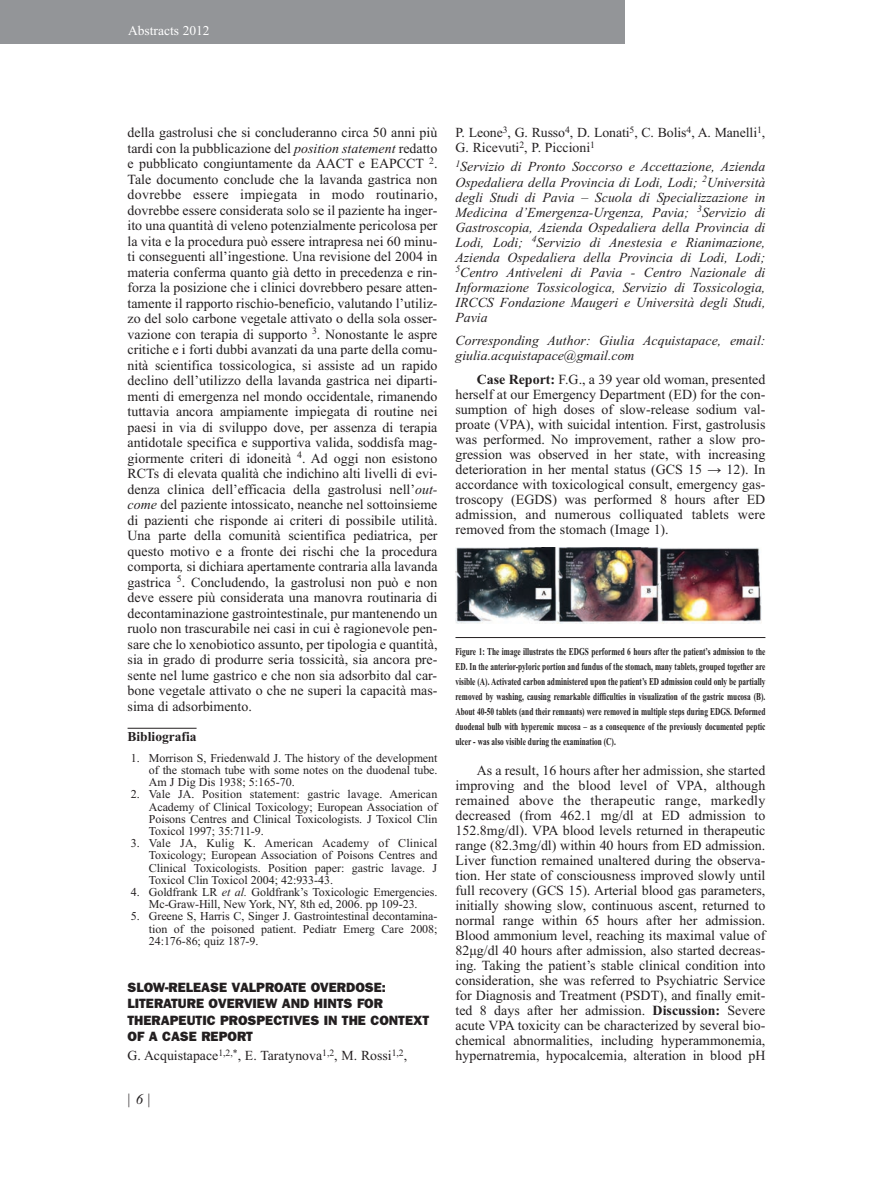
<style>
.page{position:relative;width:893px;height:1191px;background:#fff}
.page>*{position:absolute;margin:0;border:0;box-sizing:border-box;transform-origin:0 0}
.t1{font:italic 15px "Times New Roman";color:#231f20}
.t2{font:13.95px/15.5px "Times New Roman";color:#231f20;text-align:justify}
.t3{font:italic 13.8px/15px "Times New Roman";color:#231f20;text-align:justify}
.t4{font:13.8px/15px "Times New Roman";color:#231f20}
.t5{font:800 13.5px/16.4px "Franklin Gothic";color:#231f20}
.t6{font:13.5px "Times New Roman";color:#fff}
.t7{font:700 13.5px "Times New Roman";color:#231f20}
.t8{font:12px/12.1px "Times New Roman";letter-spacing:-.005em;color:#231f20;text-align:justify}
.t9{font:700 10.5px/15px "Times New Roman";color:#231f20;text-align:justify;scale:.7 1}
.s1{font-style:italic}
.s2{font-weight:700}
</style>
<div class="page">
<hr style="left:128px;top:728px;width:69px;height:1px;background:#231f20">
<hr style="left:455px;top:637px;width:310px;height:1px;background:#231f20">
<img style="left:455px;top:548px;width:306px;height:75px">
<div style="left:0;top:0;width:625px;height:44px;background:#939598"></div>
<p class="t6" style="left:128px;top:22px;width:83px">Abstracts 2012</p>
<p class="t2" style="left:128px;top:125px;width:312px">della gastrolusi che si concluderanno circa 50 anni più tardi con la pubblicazione del <span class="s1">position statement</span> redatto e pubblicato congiuntamente da AACT e EAPCCT <sup>2</sup>.<br>Tale documento conclude che la lavanda gastrica non dovrebbe essere impiegata in modo routinario, dovrebbe essere considerata solo se il paziente ha inger&shy;ito una quantità di veleno potenzialmente pericolosa per la vita e la procedura può essere intrapresa nei 60 minu&shy;ti conseguenti all’ingestione. Una revisione del 2004 in materia conferma quanto già detto in precedenza e rin&shy;forza la posizione che i clinici dovrebbero pesare atten&shy;tamente il rapporto rischio-beneficio, valutando l’utiliz&shy;zo del solo carbone vegetale attivato o della sola osser&shy;vazione con terapia di supporto <sup>3</sup>. Nonostante le aspre critiche e i forti dubbi avanzati da una parte della comu&shy;nità scientifica tossicologica, si assiste ad un rapido declino dell’utilizzo della lavanda gastrica nei diparti&shy;menti di emergenza nel mondo occidentale, rimanendo tuttavia ancora ampiamente impiegata di routine nei paesi in via di sviluppo dove, per assenza di terapia antidotale specifica e supportiva valida, soddisfa mag&shy;giormente criteri di idoneità <sup>4</sup>. Ad oggi non esistono RCTs di elevata qualità che indichino alti livelli di evi&shy;denza clinica dell’efficacia della gastrolusi nell’<span class="s1">out&shy;come</span> del paziente intossicato, neanche nel sottoinsieme di pazienti che risponde ai criteri di possibile utilità.<br>Una parte della comunità scientifica pediatrica, per questo motivo e a fronte dei rischi che la procedura comporta<span class="s1">,</span> si dichiara apertamente contraria alla lavanda gastrica <sup>5</sup>. Concludendo, la gastrolusi non può e non deve essere più considerata una manovra routinaria di decontaminazione gastrointestinale, pur mantenendo un ruolo non trascurabile nei casi in cui è ragionevole pen&shy;sare che lo xenobiotico assunto, per tipologia e quantità, sia in grado di produrre seria tossicità, sia ancora pre&shy;sente nel lume gastrico e che non sia adsorbito dal car&shy;bone vegetale attivato o che ne superi la capacità mas&shy;sima di adsorbimento.</p>
<p class="t7" style="left:128px;top:728px;width:71px">Bibliografia</p>
<p class="t8" style="left:149px;top:751px;width:290px;text-indent:-18px">1. Morrison S, Friedenwald J. The history of the development of the stomach tube with some notes on the duodenal tube.<br>Am J Dig Dis 1938; 5:165-70.</p>
<p class="t8" style="left:149px;top:788px;width:290px;text-indent:-18px">2. Vale JA. Position statement: gastric lavage. American Academy of Clinical Toxicology; European Association of Poisons Centres and Clinical Toxicologists. J Toxicol Clin Toxicol 1997; 35:711-9.</p>
<p class="t8" style="left:149px;top:837px;width:290px;text-indent:-18px">3. Vale JA, Kulig K. American Academy of Clinical Toxicology; European Association of Poisons Centres and Clinical Toxicologists. Position paper: gastric lavage. J Toxicol Clin Toxicol 2004; 42:933-43.</p>
<p class="t8" style="left:131px;top:885px;width:308px;text-align:center">4. Goldfrank LR <span class="s1">et al.</span> Goldfrank’s Toxicologic Emergencies.<br>Mc-Graw-Hill, New York, NY, 8th ed, 2006. pp 109-23.</p>
<p class="t8" style="left:149px;top:910px;width:290px;text-indent:-18px">5. Greene S, Harris C, Singer J. Gastrointestinal decontamina&shy;tion of the poisoned patient. Pediatr Emerg Care 2008; 24:176-86; quiz 187-9.</p>
<p class="t5" style="left:128px;top:980px;width:303px">SLOW-RELEASE VALPROATE OVERDOSE:<br>LITERATURE OVERVIEW AND HINTS FOR<br>THERAPEUTIC PROSPECTIVES IN THE CONTEXT<br>OF A CASE REPORT</p>
<p class="t4" style="left:128px;top:1048px;width:281px">G. Acquistapace<sup>1,2,*</sup>, E. Taratynova<sup>1,2</sup>, M. Rossi<sup>1,2</sup>,</p>
<p class="t1" style="left:128px;top:1089px;width:25px">| 6 |</p>
<p class="t4" style="left:455px;top:125px;width:311px">P. Leone<sup>3</sup>, G. Russo<sup>4</sup>, D. Lonati<sup>5</sup>, C. Bolis<sup>4</sup>, A. Manelli<sup>1</sup>,<br>G. Ricevuti<sup>2</sup>, P. Piccioni<sup>1</sup></p>
<p class="t3" style="left:455px;top:159px;width:311px"><sup>1</sup>Servizio di Pronto Soccorso e Accettazione, Azienda Ospedaliera della Provincia di Lodi, Lodi; <sup>2</sup>Università degli Studi di Pavia – Scuola di Specializzazione in Medicina d’Emergenza-Urgenza, Pavia; <sup>3</sup>Servizio di Gastroscopia, Azienda Ospedaliera della Provincia di Lodi, Lodi; <sup>4</sup>Servizio di Anestesia e Rianimazione, Azienda Ospedaliera della Provincia di Lodi, Lodi; <sup>5</sup>Centro Antiveleni di Pavia - Centro Nazionale di Informazione Tossicologica, Servizio di Tossicologia, IRCCS Fondazione Maugeri e Università degli Studi, Pavia</p>
<p class="t3" style="left:455px;top:333px;width:311px">Corresponding Author: Giulia Acquistapace, email: giulia.acquistapace@gmail.com</p>
<p class="t2" style="left:455px;top:371px;width:311px;line-height:15px;text-indent:21px"><span class="s2">Case Report:</span> F.G., a 39 year old woman, presented herself at our Emergency Department (ED) for the con&shy;sumption of high doses of slow-release sodium val&shy;proate (VPA), with suicidal intention. First, gastrolusis was performed. No improvement, rather a slow pro&shy;gression was observed in her state, with increasing deterioration in her mental status (GCS 15 → 12). In accordance with toxicological consult, emergency gas&shy;troscopy (EGDS) was performed 8 hours after ED admission, and numerous colliquated tablets were removed from the stomach (Image 1).</p>
<p class="t9" style="left:455px;top:643px;width:444px">Figure 1: The image illustrates the EDGS performed 6 hours after the patient’s admission to the ED. In the anterior-pyloric portion and fundus of the stomach, many tablets, grouped together are visible (A). Activated carbon administered upon the patient’s ED admission could only be partially removed by washing, causing remarkable difficulties in visualization of the gastric mucosa (B).<br>About 40-50 tablets (and their remnants) were removed in multiple steps during EDGS. Deformed duodenal bulb with hyperemic mucosa – as a consequence of the previously documented peptic ulcer - was also visible during the examination (C).</p>
<p class="t2" style="left:455px;top:762px;width:311px;line-height:15px;text-indent:21px">As a result, 16 hours after her admission, she started improving and the blood level of VPA, although remained above the therapeutic range, markedly decreased (from 462.1 mg/dl at ED admission to 152.8mg/dl). VPA blood levels returned in therapeutic range (82.3mg/dl) within 40 hours from ED admission.<br>Liver function remained unaltered during the observa&shy;tion. Her state of consciousness improved slowly until full recovery (GCS 15). Arterial blood gas parameters, initially showing slow, continuous ascent, returned to normal range within 65 hours after her admission.<br>Blood ammonium level, reaching its maximal value of 82μg/dl 40 hours after admission, also started decreas&shy;ing. Taking the patient’s stable clinical condition into consideration, she was referred to Psychiatric Service for Diagnosis and Treatment (PSDT), and finally emit&shy;ted 8 days after her admission. <span class="s2">Discussion:</span> Severe acute VPA toxicity can be characterized by several bio&shy;chemical abnormalities, including hyperammonemia, hypernatremia, hypocalcemia, alteration in blood pH</p>
</div>
